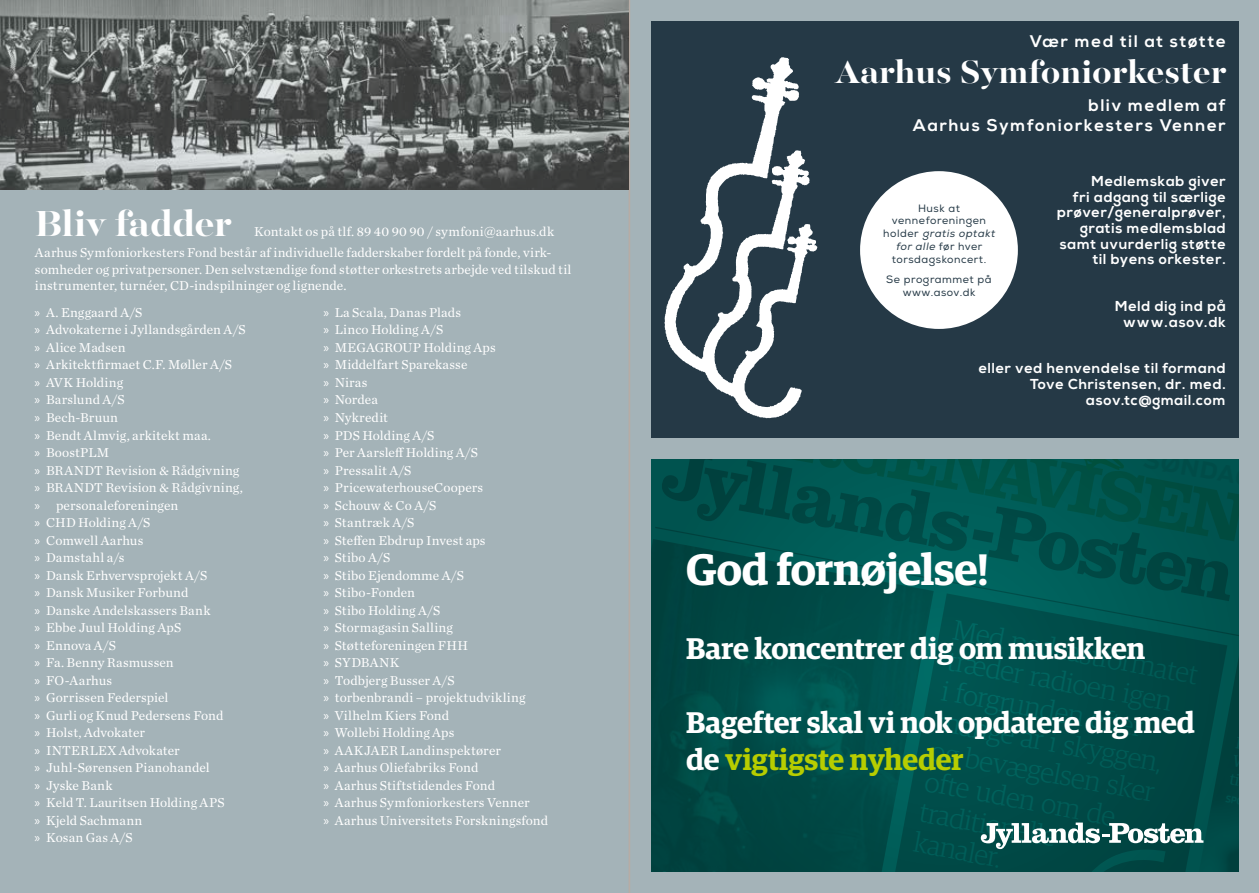
<style>
.page{position:relative;width:1259px;height:893px;background:#fff}
.page>*{position:absolute;margin:0;border:0;box-sizing:border-box;transform-origin:0 0}
.t1{font:600 44.25px "Guardian Egyp";letter-spacing:-.005em;color:#fff}
.t2{font:700 40.35px "Majesti Banner";letter-spacing:-.015em;color:#fff}
.t3{font:700 36px "Majesti Banner";color:#fff}
.t4{font:600 30px/37px "Guardian Egyp";letter-spacing:-.005em;color:#fff}
.t5{font:300 28.05px/61.3px "Guardian Egyp";color:#fff}
.t6{font:700 16.8px/19.2px "Nexa";letter-spacing:.1em;color:#fff;text-align:right}
.t7{font:700 14.4px/15.6px "Nexa";letter-spacing:.05em;color:#fff;text-align:right}
.t8{font:13.5px/17.5px "Chronicle Text G1";letter-spacing:.01em;color:#fff}
.t9{font:10.65px/12.8px "Nexa";letter-spacing:.05em;color:#253946;text-align:center}
.s1{font-family:"Myriad Pro"}
.s2{font-style:italic}
.s3{color:#b7cd00}
</style>
<div class="page">
<div style="left:0;top:189px;width:629px;height:704px;background:#a4b3b8"></div>
<div style="left:629px;top:0;width:630px;height:893px;background:#a4b3b8"></div>
<div style="left:651px;top:21px;width:587px;height:417px;background:#253946"></div>
<svg style="left:664px;top:57px;width:153px;height:361px"></svg>
<div style="left:860px;top:171px;width:158px;height:158px;background:#fff;border-radius:50%"></div>
<svg style="left:651px;top:459px;width:587px;height:413px;background:#004e4a"></svg>
<svg style="left:981px;top:822px;width:222px;height:50px;background:#306b68"></svg>
<img style="left:0;top:0;width:629px;height:189px">
<h2 class="t2" style="left:35px;top:197px;width:198px">Bliv fadder</h2>
<p class="t8" style="left:254px;top:222px;width:301px">Kontakt os på tlf. 89 40 90 90 / symfoni@aarhus.dk</p>
<p class="t8" style="left:35px;top:244px;width:538px;line-height:16.2px">Aarhus Symfoniorkesters Fond består af individuelle fadderskaber fordelt på fonde, virk&shy;somheder og privatpersoner. Den selvstændige fond støtter orkestrets arbejde ved tilskud til instrumenter, turnéer, CD-indspilninger og lignende.</p>
<p class="t8" style="left:35px;top:303px;width:212px"><span class="s1">»</span> A. Enggaard A/S<br><span class="s1">»</span> Advokaterne i Jyllandsgården A/S <span class="s1">»</span> Alice Madsen<br><span class="s1">»</span> Arkitektfirmaet C.F. Møller A/S<br><span class="s1">»</span> AVK Holding<br><span class="s1">»</span> Barslund A/S<br><span class="s1">»</span> Bech-Bruun<br><span class="s1">»</span> Bendt Almvig, arkitekt maa.<br><span class="s1">»</span> BoostPLM<br><span class="s1">»</span> BRANDT Revision &amp; Rådgivning <span class="s1">»</span> BRANDT Revision &amp; Rådgivning, <span class="s1">»</span> personaleforeningen<br><span class="s1">»</span> CHD Holding A/S<br><span class="s1">»</span> Comwell Aarhus<br><span class="s1">»</span> Damstahl a/s<br><span class="s1">»</span> Dansk Erhvervsprojekt A/S<br><span class="s1">»</span> Dansk Musiker Forbund<br><span class="s1">»</span> Danske Andelskassers Bank<br><span class="s1">»</span> Ebbe Juul Holding ApS<br><span class="s1">»</span> Ennova A/S<br><span class="s1">»</span> Fa. Benny Rasmussen<br><span class="s1">»</span> FO-Aarhus<br><span class="s1">»</span> Gorrissen Federspiel<br><span class="s1">»</span> Gurli og Knud Pedersens Fond<br><span class="s1">»</span> Holst, Advokater<br><span class="s1">»</span> INTERLEX Advokater<br><span class="s1">»</span> Juhl-Sørensen Pianohandel<br><span class="s1">»</span> Jyske Bank<br><span class="s1">»</span> Keld T. Lauritsen Holding APS<br><span class="s1">»</span> Kjeld Sachmann<br><span class="s1">»</span> Kosan Gas A/S</p>
<p class="t8" style="left:323px;top:303px;width:226px"><span class="s1">»</span> La Scala, Danas Plads<br><span class="s1">»</span> Linco Holding A/S<br><span class="s1">»</span> MEGAGROUP Holding Aps<br><span class="s1">»</span> Middelfart Sparekasse<br><span class="s1">»</span> Niras<br><span class="s1">»</span> Nordea<br><span class="s1">»</span> Nykredit<br><span class="s1">»</span> PDS Holding A/S<br><span class="s1">»</span> Per Aarsleff Holding A/S<br><span class="s1">»</span> Pressalit A/S<br><span class="s1">»</span> PricewaterhouseCoopers<br><span class="s1">»</span> Schouw &amp; Co A/S<br><span class="s1">»</span> Stantræk A/S<br><span class="s1">»</span> Steffen Ebdrup Invest aps<br><span class="s1">»</span> Stibo A/S<br><span class="s1">»</span> Stibo Ejendomme A/S<br><span class="s1">»</span> Stibo-Fonden<br><span class="s1">»</span> Stibo Holding A/S<br><span class="s1">»</span> Stormagasin Salling<br><span class="s1">»</span> Støtteforeningen FHH<br><span class="s1">»</span> SYDBANK<br><span class="s1">»</span> Todbjerg Busser A/S<br><span class="s1">»</span> torbenbrandi – projektudvikling<br><span class="s1">»</span> Vilhelm Kiers Fond<br><span class="s1">»</span> Wollebi Holding Aps<br><span class="s1">»</span> AAKJAER Landinspektører<br><span class="s1">»</span> Aarhus Oliefabriks Fond<br><span class="s1">»</span> Aarhus Stiftstidendes Fond<br><span class="s1">»</span> Aarhus Symfoniorkesters Venner<br><span class="s1">»</span> Aarhus Universitets Forskningsfond</p>
<p class="t6" style="left:1030px;top:32px;width:197px">Vær med til at støtte</p>
<h3 class="t3" style="left:836px;top:48px;width:392px">Aarhus Symfoniorkester</h3>
<p class="t6" style="left:913px;top:97px;width:314px">bliv medlem af<br>Aarhus Symfoniorkesters Venner</p>
<p class="t7" style="left:1057px;top:174px;width:170px">Medlemskab giver<br>fri adgang til særlige prøver/generalprøver, gratis medlemsblad samt uvurderlig støtte til byens orkester.</p>
<p class="t7" style="left:1115px;top:299px;width:112px;text-align:center">Meld dig ind på www.asov.dk</p>
<p class="t7" style="left:978px;top:361px;width:249px">eller ved henvendelse til formand<br>Tove Christensen, dr. med. asov.tc@gmail.com</p>
<p class="t9" style="left:883px;top:202px;width:115px">Husk at venneforeningen<br>h o l d e r <span class="s2">gratis optakt for alle</span> før hver torsdagskoncert.</p>
<p class="t9" style="left:886px;top:273px;width:107px">Se programmet på www.asov.dk</p>
<h1 class="t1" style="left:686px;top:537px;width:304px">God fornøjelse!</h1>
<h3 class="t5" style="left:958px;top:599px;width:250px;rotate:10deg">Med podcastformatet i forgrunden efter</h3>
<h3 class="t4" style="left:686px;top:628px;width:460px">Bare koncentrer dig om musikken</h3>
<h3 class="t4" style="left:686px;top:702px;width:510px">Bagefter skal vi nok opdatere dig med de <span class="s3">vigtigste nyheder</span></h3>
<h3 class="t5" style="left:942px;top:690px;width:230px;rotate:10deg">mange år i skyggen,</h3>
</div>
